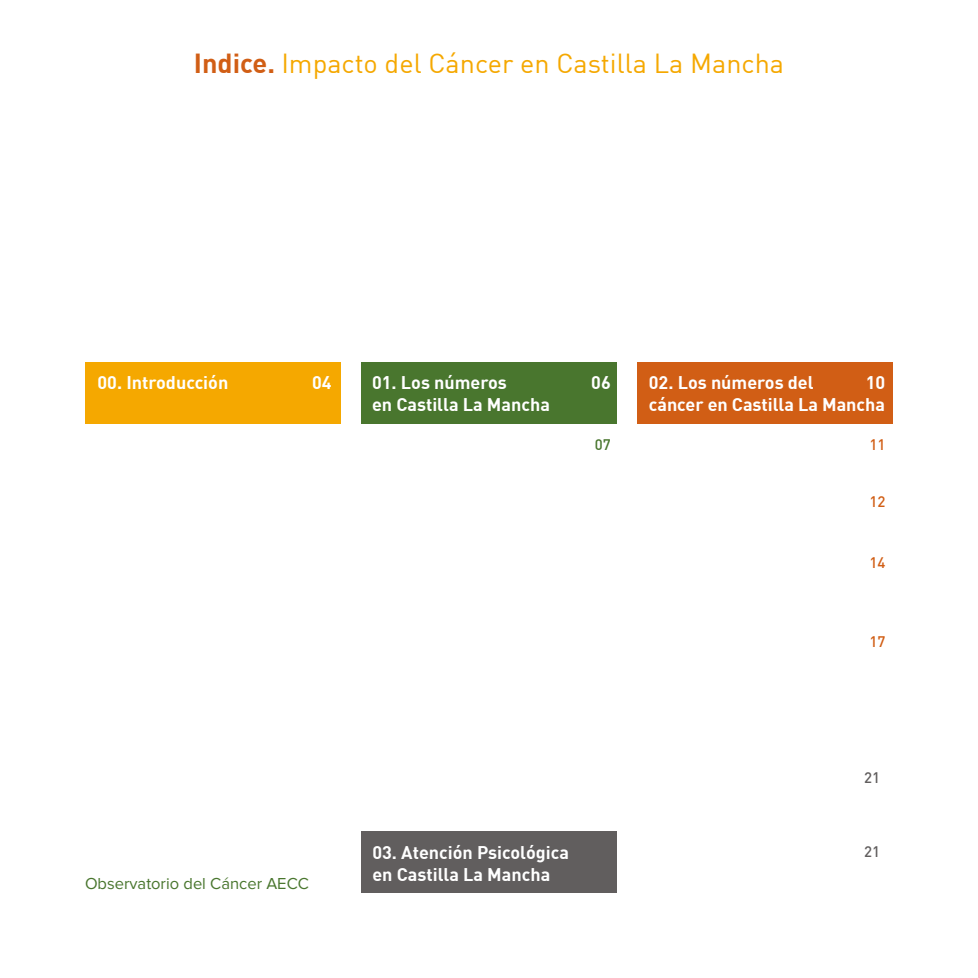
<style>
.page{position:relative;width:978px;height:978px;background:#fff}
.page>*{position:absolute;margin:0;border:0;box-sizing:border-box;transform-origin:0 0}
.t1{font:27px "DIN";color:#f5a800}
.t2{font:700 18px/21.6px "DIN";color:#fff}
.t3{font:16.5px "Proxima Nova";color:#49762e}
.t4{font:500 15px "DIN";color:#d15e15}
.t5{font:500 15px "DIN";color:#615e5e}
.t6{font:500 15px "DIN";color:#49762e}
.s1{font-weight:700;color:#d15e15}
</style>
<div class="page">
<div style="left:638px;top:362px;width:255px;height:61px;background:#d15e15"></div>
<div style="left:361px;top:362px;width:255px;height:61px;background:#49762e"></div>
<div style="left:85px;top:362px;width:255px;height:61px;background:#f5a800"></div>
<div style="left:361px;top:832px;width:256px;height:61px;background:#615e5e"></div>
<h1 class="t1" style="left:194px;top:47px;width:592px"><span class="s1">Indice.</span> Impacto del Cáncer en Castilla La Mancha</h1>
<p class="t2" style="left:98px;top:371px;width:132px">00. Introducción</p>
<p class="t2" style="left:312px;top:371px;width:21px">04</p>
<p class="t2" style="left:372px;top:371px;width:136px">01. Los números</p>
<p class="t2" style="left:591px;top:371px;width:21px">06</p>
<p class="t2" style="left:866px;top:371px;width:21px">10</p>
<p class="t2" style="left:372px;top:393px;width:179px">en Castilla La Mancha</p>
<p class="t2" style="left:649px;top:371px;width:238px">02. Los números del<br>cáncer en Castilla La Mancha</p>
<p class="t6" style="left:595px;top:435px;width:17px">07</p>
<p class="t4" style="left:869px;top:435px;width:17px">11</p>
<p class="t4" style="left:869px;top:492px;width:17px">12</p>
<p class="t4" style="left:869px;top:553px;width:17px">14</p>
<p class="t4" style="left:869px;top:632px;width:17px">17</p>
<p class="t3" style="left:85px;top:875px;width:225px">Observatorio del Cáncer AECC</p>
<p class="t5" style="left:864px;top:768px;width:17px">21</p>
<p class="t2" style="left:372px;top:841px;width:198px">03. Atención Psicológica</p>
<p class="t5" style="left:864px;top:842px;width:17px">21</p>
<p class="t2" style="left:372px;top:862px;width:179px">en Castilla La Mancha</p>
</div>
